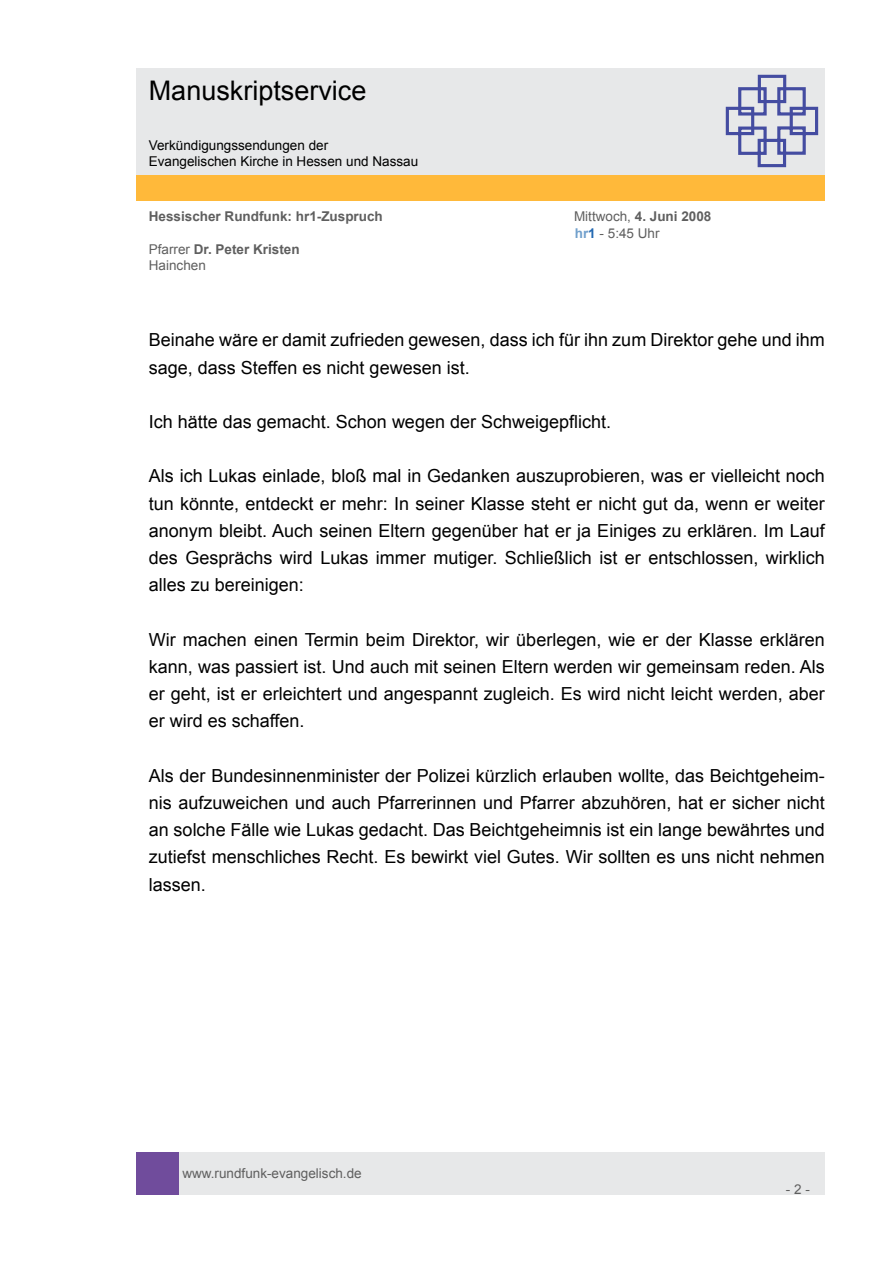
<style>
.page{position:relative;width:893px;height:1263px;background:#fff}
.page>*{position:absolute;margin:0;border:0;box-sizing:border-box;transform-origin:0 0}
.t1{font:27px "Arial";color:#000}
.t2{font:18px/27.2px "Arial";color:#000;text-align:justify}
.t3{font:13.5px/16.2px "Arial";color:#5f5f5f}
.t4{font:13.5px/16.2px "Arial";color:#000}
.t5{font:700 13.5px "Arial";color:#5f5f5f}
.s1{font-weight:700}
.s2{font-weight:700;color:#71a0cc}
.s3{font-weight:700;color:#2369b2}
</style>
<div class="page">
<div style="left:179px;top:1152px;width:646px;height:43px;background:#e7e8e9"></div>
<div style="left:136px;top:1152px;width:43px;height:43px;background:#704c9c"></div>
<div style="left:136px;top:175px;width:689px;height:26px;background:#ffb93a"></div>
<div style="left:136px;top:68px;width:689px;height:106px;background:#e7e8e9"></div>
<svg style="left:725px;top:74px;width:94px;height:94px"></svg>
<h1 class="t1" style="left:149px;top:73px;width:219px">Manuskriptservice</h1>
<p class="t4" style="left:149px;top:137px;width:271px">Verkündigungssendungen der<br>Evangelischen Kirche in Hessen und Nassau</p>
<p class="t5" style="left:149px;top:208px;width:236px">Hessischer Rundfunk: hr1-Zuspruch</p>
<p class="t3" style="left:574px;top:209px;width:139px">Mittwoch, <span class="s1">4. Juni 2008 </span><span class="s2">hr</span><span class="s3">1</span> - 5:45 Uhr</p>
<p class="t3" style="left:149px;top:241px;width:152px">Pfarrer <span class="s1">Dr. Peter Kristen<br></span>Hainchen</p>
<p class="t2" style="left:149px;top:327px;width:678px">Beinahe wäre er damit zufrieden gewesen, dass ich für ihn zum Direktor gehe und ihm sage, dass Steffen es nicht gewesen ist.</p>
<p class="t2" style="left:149px;top:408px;width:464px">Ich hätte das gemacht. Schon wegen der Schweigepflicht.</p>
<p class="t2" style="left:149px;top:463px;width:678px">Als ich Lukas einlade, bloß mal in Gedanken auszuprobieren, was er vielleicht noch tun könnte, entdeckt er mehr: In seiner Klasse steht er nicht gut da, wenn er weiter anonym bleibt. Auch seinen Eltern gegenüber hat er ja Einiges zu erklären. Im Lauf des Gesprächs wird Lukas immer mutiger. Schließlich ist er entschlossen, wirklich alles zu bereinigen:</p>
<p class="t2" style="left:149px;top:626px;width:678px">Wir machen einen Termin beim Direktor, wir überlegen, wie er der Klasse erklären kann, was passiert ist. Und auch mit seinen Eltern werden wir gemeinsam reden. Als er geht, ist er erleichtert und angespannt zugleich. Es wird nicht leicht werden, aber er wird es schaffen.</p>
<p class="t2" style="left:149px;top:762px;width:678px">Als der Bundesinnenminister der Polizei kürzlich erlauben wollte, das Beichtgeheim&shy;nis aufzuweichen und auch Pfarrerinnen und Pfarrer abzuhören, hat er sicher nicht an solche Fälle wie Lukas gedacht. Das Beichtgeheimnis ist ein lange bewährtes und zutiefst menschliches Recht. Es bewirkt viel Gutes. Wir sollten es uns nicht nehmen lassen.</p>
<p class="t3" style="left:182px;top:1165px;width:181px">www.rundfunk-evangelisch.de</p>
<p class="t3" style="left:786px;top:1181px;width:26px">- -</p>
</div>
